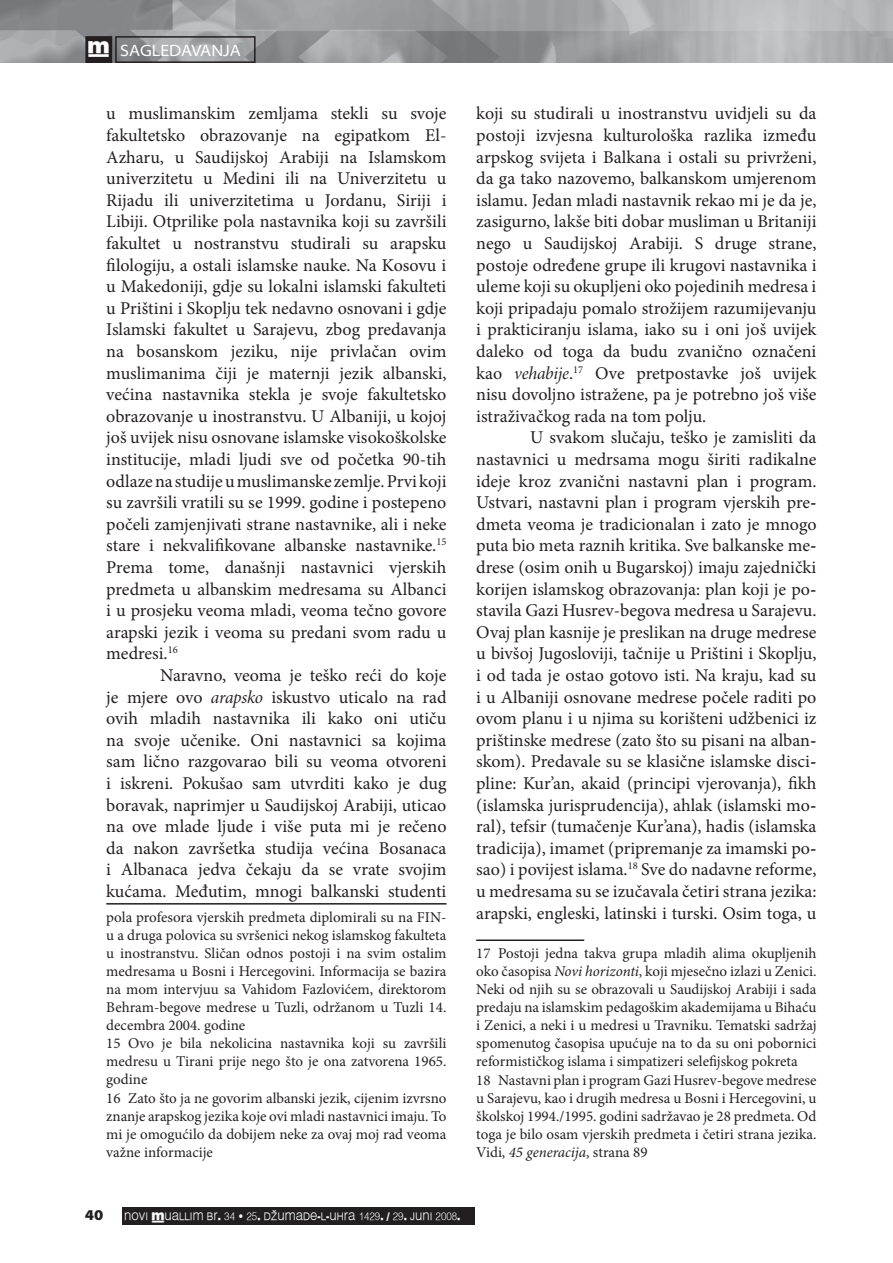
<style>
.page{position:relative;width:893px;height:1263px;background:#fff}
.page>*{position:absolute;margin:0;border:0;box-sizing:border-box;transform-origin:0 0}
.t1{font:18px/21.6px "Minion Pro";color:#231f20;text-align:justify}
.t2{font:semi-expanded 16.5px "Myriad Pro";color:#fff}
.t3{font:15px/18px "Minion Pro";color:#231f20}
.t4{font:900 semi-expanded 15px "Myriad Pro";color:#231f20}
.t5{font:10.8px "Muallim";color:#f9f9f9;scale:.91 1}
.s1{font-family:"Muallim";font-stretch:normal}
.s2{font-family:"Minion Pro It Subh"}
.s3{font-style:italic}
</style>
<div class="page">
<img style="left:0;top:0;width:893px;height:62px">
<div style="left:86px;top:37px;width:25px;height:25px;background:#231f20"></div>
<div style="left:85px;top:36px;width:27px;height:27px;border:2px solid #231f20"></div>
<div style="left:115px;top:36px;width:141px;height:27px;border:2px solid #231f20"></div>
<div style="left:122px;top:1206px;width:353px;height:18px;background:#231f20"></div>
<hr style="left:106px;top:903px;width:340px;height:1px;background:#231f20">
<hr style="left:476px;top:939px;width:108px;height:2px;background:#231f20">
<p class="t2" style="left:88px;top:41px;width:155px"><span class="s1">†</span> SAGLEDAVANJA</p>
<p class="t1" style="left:106px;top:103px;width:342px">u muslimanskim zemljama stekli su svoje fakultetsko obrazovanje na egipatkom El-Azharu, u Saudijskoj Arabiji na Islamskom univerzitetu u Medini ili na Univerzitetu u Rijadu ili univerzitetima u Jordanu, Siriji i Libiji. Otprilike pola nastavnika koji su završili fakultet u nostranstvu studirali su arapsku filologiju, a ostali islamske nauke. Na Kosovu i u Makedoniji, gdje su lokalni islamski fakulteti u Prištini i Skoplju tek nedavno osnovani i gdje Islamski fakultet u Sarajevu, zbog predavanja na bosanskom jeziku, nije privlačan ovim muslimanima čiji je maternji jezik albanski, većina nastavnika stekla je svoje fakultetsko obrazovanje u inostranstvu. U Albaniji, u kojoj još uvijek nisu osnovane islamske visokoškolske institucije, mladi ljudi sve od početka 90-tih odlaze na studije u muslimanske zemlje. Prvi koji su završili vratili su se 1999. godine i postepeno počeli zamjenjivati strane nastavnike, ali i neke stare i nekvalifikovane albanske nastavnike.<sup>15<br></sup>Prema tome, današnji nastavnici vjerskih predmeta u albanskim medresama su Albanci i u prosjeku veoma mladi, veoma tečno govore arapski jezik i veoma su predani svom radu u medresi.<sup>16</sup></p>
<p class="t1" style="left:106px;top:665px;width:342px;text-indent:54px">Naravno, veoma je teško reći do koje je mjere ovo <span class="s2">arapsko</span> iskustvo uticalo na rad ovih mladih nastavnika ili kako oni utiču na svoje učenike. Oni nastavnici sa kojima sam lično razgovarao bili su veoma otvoreni i iskreni. Pokušao sam utvrditi kako je dug boravak, naprimjer u Saudijskoj Arabiji, uticao na ove mlade ljude i više puta mi je rečeno da nakon završetka studija većina Bosanaca i Albanaca jedva čekaju da se vrate svojim kućama. Međutim, mnogi balkanski studenti</p>
<p class="t3" style="left:106px;top:908px;width:342px">pola profesora vjerskih predmeta diplomirali su na FIN&shy;u a druga polovica su svršenici nekog islamskog fakulteta u inostranstvu. Sličan odnos postoji i na svim ostalim medresama u Bosni i Hercegovini. Informacija se bazira na mom intervjuu sa Vahidom Fazlovićem, direktorom Behram-begove medrese u Tuzli, održanom u Tuzli 14. decembra 2004. godine<br>15 Ovo je bila nekolicina nastavnika koji su završili medresu u Tirani prije nego što je ona zatvorena 1965. godine<br>16 Zato što ja ne govorim albanski jezik, cijenim izvrsno znanje arapskog jezika koje ovi mladi nastavnici imaju. To mi je omogućilo da dobijem neke za ovaj moj rad veoma važne informacije</p>
<p class="t1" style="left:476px;top:103px;width:342px">koji su studirali u inostranstvu uvidjeli su da postoji izvjesna kulturološka razlika između arpskog svijeta i Balkana i ostali su privrženi, da ga tako nazovemo, balkanskom umjerenom islamu. Jedan mladi nastavnik rekao mi je da je, zasigurno, lakše biti dobar musliman u Britaniji nego u Saudijskoj Arabiji. S druge strane, postoje određene grupe ili krugovi nastavnika i uleme koji su okupljeni oko pojedinih medresa i koji pripadaju pomalo strožijem razumijevanju i prakticiranju islama, iako su i oni još uvijek daleko od toga da budu zvanično označeni kao <span class="s2">vehabije</span>.<sup>17</sup> Ove pretpostavke još uvijek nisu dovoljno istražene, pa je potrebno još više istraživačkog rada na tom polju.</p>
<p class="t1" style="left:476px;top:427px;width:342px;text-indent:54px">U svakom slučaju, teško je zamisliti da nastavnici u medrsama mogu širiti radikalne ideje kroz zvanični nastavni plan i program.<br>Ustvari, nastavni plan i program vjerskih pred dmeta veoma je tradicionalan i zato je mnogo puta bio meta raznih kritika. Sve balkanske med drese (osim onih u Bugarskoj) imaju zajednički korijen islamskog obrazovanja: plan koji je pos stavila Gazi Husrev-begova medresa u Sarajevu.<br>Ovaj plan kasnije je preslikan na druge medrese u bivšoj Jugosloviji, tačnije u Prištini i Skoplju, i od tada je ostao gotovo isti. Na kraju, kad su i u Albaniji osnovane medrese počele raditi po ovom planu i u njima su korišteni udžbenici iz prištinske medrese (zato što su pisani na albans skom). Predavale su se klasične islamske discip pline: Kur’an, akaid (principi vjerovanja), fikh (islamska jurisprudencija), ahlak (islamski mor ral), tefsir (tumačenje Kur’ana), hadis (islamska tradicija), imamet (pripremanje za imamski pos sao) i povijest islama.<sup>18</sup> Sve do nadavne reforme, u medresama su se izučavala četiri strana jezika: arapski, engleski, latinski i turski. Osim toga, u</p>
<p class="t3" style="left:476px;top:944px;width:342px">17 Postoji jedna takva grupa mladih alima okupljenih oko časopisa <span class="s3">Novi horizonti</span>, koji mjesečno izlazi u Zenici.<br>Neki od njih su se obrazovali u Saudijskoj Arabiji i sada predaju na islamskim pedagoškim akademijama u Bihaću i Zenici, a neki i u medresi u Travniku. Tematski sadržaj spomenutog časopisa upućuje na to da su oni pobornici reformističkog islama i simpatizeri selefijskog pokreta<br>18 Nastavni plan i program Gazi Husrev-begove medrese u Sarajevu, kao i drugih medresa u Bosni i Hercegovini, u školskoj 1994./1995. godini sadržavao je 28 predmeta. Od toga je bilo osam vjerskih predmeta i četiri strana jezika.<br>Vidi, <span class="s3">45 generacija</span>, strana 89</p>
<p class="t4" style="left:85px;top:1207px;width:20px">40</p>
<p class="t5" style="left:124px;top:1209px;width:371px">NOVI †UALLIM BR. 34 • 25. DŽUMADE-L-UHRA 1429. / 29. JUNI 2008.</p>
</div>
